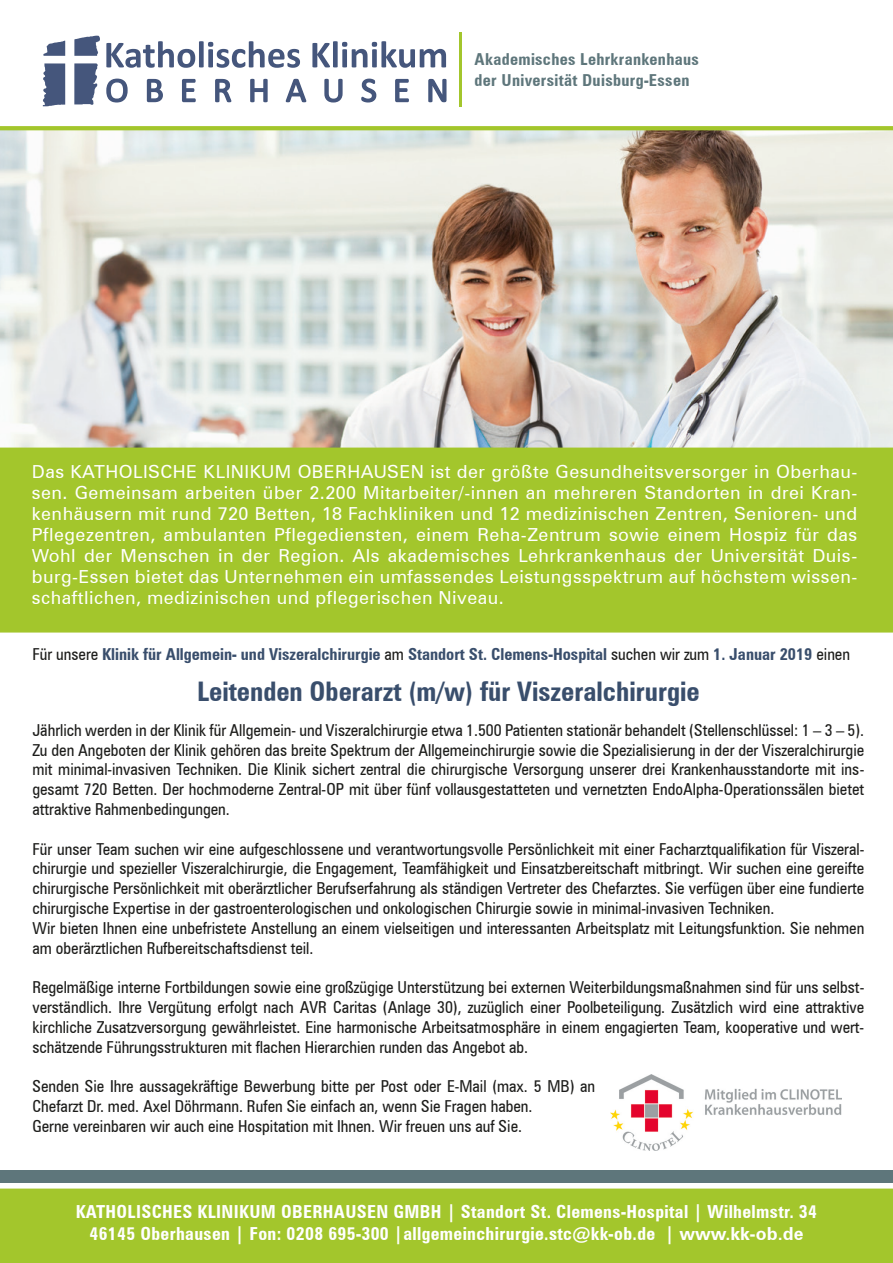
<style>
.page{position:relative;width:893px;height:1263px;background:#fff}
.page>*{position:absolute;margin:0;border:0;box-sizing:border-box;transform-origin:0 0}
.t1{font:700 condensed 27px "Zurich BT";color:#394e6c}
.t2{font:18px/21px "Zurich BT";letter-spacing:.025em;color:#fff;text-align:justify}
.t3{font:700 condensed 18px/21.6px "Zurich BT";letter-spacing:.02em;color:#fff}
.t4{font:condensed 16.5px/19.8px "Zurich BT";color:#1d1d1b;text-align:justify}
.t5{font:700 condensed 16.5px "Zurich BT";color:#394e6c}
.t6{font:700 condensed 16.5px/21px "Zurich BT";letter-spacing:.02em;color:#5e767b}
.s1{font-weight:400;color:#1d1d1b}
.s2{font-stretch:normal}
</style>
<div class="page">
<img style="left:0;top:130px;width:893px;height:318px">
<svg style="left:43px;top:41px;width:22px;height:15px"></svg>
<svg style="left:43px;top:63px;width:22px;height:43px"></svg>
<svg style="left:74px;top:63px;width:24px;height:42px"></svg>
<svg style="left:74px;top:36px;width:26px;height:20px"></svg>
<svg style="left:106px;top:79px;width:340px;height:24px"></svg>
<svg style="left:106px;top:41px;width:194px;height:27px"></svg>
<svg style="left:312px;top:41px;width:134px;height:27px"></svg>
<hr style="left:459px;top:32px;width:3px;height:74px;background:#a3c62c">
<div style="left:1px;top:448px;width:891px;height:184px;background:#a3c62c"></div>
<div style="left:0;top:1189px;width:892px;height:73px;background:#a3c62c"></div>
<div style="left:0;top:1188px;width:893px;height:75px;border:2px solid #a3c62c"></div>
<img style="left:610px;top:1075px;width:231px;height:75px">
<div style="left:0;top:126px;width:893px;height:4px;border:2px solid #a3c62c"></div>
<div style="left:1px;top:1170px;width:892px;height:13px;background:#5e767b"></div>
<p class="t6" style="left:475px;top:48px;width:226px">Akademisches Lehrkrankenhaus der Universität Duisburg-Essen</p>
<p class="t2" style="left:32px;top:461px;width:827px">Das Katholische Klinikum Oberhausen ist der größte Gesundheitsversorger in Oberhau&shy;sen. Gemeinsam arbeiten über 2.200 M itarbeiter/-innen an mehreren Standorten in drei Kran&shy;kenhäusern mit rund 720 Betten, 18 Fachkliniken und 12 medizinischen Zentren, Senioren- und Pflegezentren, ambulanten Pflegediensten, einem Reha-Zentrum sowie einem Hospiz für das Wohl der Menschen in der Region. Als akademisches Lehrkrankenhaus der Universität Duis&shy;burg-Essen bietet das Unternehmen ein umfassendes Leistungsspektrum auf höchstem wissen&shy;schaftlichen, medizinischen und pflegerischen N iveau.</p>
<p class="t5" style="left:32px;top:644px;width:819px"><span class="s1">Für unsere</span> Klinik für Allgemein- und Viszeralchirurgie <span class="s1">am</span> Standort St. Clemens-Hospital <span class="s1">suchen wir zum</span> 1. Januar 2019 <span class="s1">einen</span></p>
<h1 class="t1" style="left:197px;top:675px;width:504px">Leitenden Oberarzt (m/w) für Viszeralchirurgie</h1>
<p class="t4" style="left:32px;top:720px;width:833px">Jährlich werden in der Klinik für Allgemein- und Viszeralchirurgie etwa 1.500 Patienten stationär behandelt (Stellenschlüssel: 1 – 3 – 5).<br>Zu den Angeboten der Klinik gehören das breite Spektrum der Allgemeinchirurgie sowie die Spezialisierung in der der Viszeralchirurgie mit minimal-invasiven Techniken. Die Klinik sichert zentral die chirurgische Versorgung unserer drei Krankenhausstandorte mit ins&shy;gesamt 720 Betten. Der hochmoderne Zentral-OP mit über fünf vollausgestatteten und vernetzten EndoAlpha-Operationssälen bietet attraktive Rahmenbedingungen.</p>
<p class="t4" style="left:32px;top:839px;width:833px;text-align:left">Für unser Team suchen wir eine aufgeschlossene und verantwortungsvolle Persönlichkeit mit einer Facharztqualifikation für Viszeral&shy;chirurgie und spezieller Viszeralchirurgie, die Engagement, Teamfähigkeit und Einsatzbereitschaft mitbringt. Wir suchen eine gereifte chirurgische Persönlichkeit mit oberärztlicher Berufserfahrung als ständigen Vertreter des Chefarztes. Sie verfügen über eine fundierte chirurgische Expertise in der gastroenterologischen und onkologischen Chirurgie sowie in minimal-invasiven Techniken.<br>Wir bieten Ihnen eine unbefristete Anstellung an einem vielseitigen und interessanten Arbeitsplatz mit Leitungsfunktion. Sie nehmen am oberärztlichen Rufbereitschaftsdienst teil.</p>
<p class="t4" style="left:32px;top:977px;width:833px">Regelmäßige interne Fortbildungen sowie eine großzügige Unterstützung bei externen Weiterbildungsmaßnahmen sind für uns selbst&shy;verständlich. Ihre Vergütung erfolgt nach AVR Caritas (Anlage 30), zuzüglich einer Poolbeteiligung. Zusätzlich wird eine attraktive kirchliche Zusatzversorgung gewährleistet. Eine harmonische Arbeitsatmosphäre in einem engagierten Team, kooperative und wert&shy;schätzende Führungsstrukturen mit flachen Hierarchien runden das Angebot ab.</p>
<p class="t4" style="left:32px;top:1076px;width:564px;text-align:left">Senden Sie Ihre aussagekräftige Bewerbung bitte per Post oder E-Mail (max. 5 MB) an<br>Chefarzt Dr. med. Axel Döhrmann. Rufen Sie einfach an, wenn Sie Fragen haben.<br>Gerne vereinbaren wir auch eine Hospitation mit Ihnen. Wir freuen uns auf Sie.</p>
<p class="t3" style="left:89px;top:1201px;width:729px;text-indent:287px">n GmbH | Standort St. Clemens-Hospital | Wilhelmstr. 34<br>46145 Oberhausen | Fon: 0208 695-300 |allgemeinchirurgie.stc@kk-ob.de | <span class="s2">www.kk-ob.de</span></p>
<p class="t3" style="left:76px;top:1201px;width:77px">Katholisches</p>
<p class="t3" style="left:198px;top:1201px;width:137px">Klinikum Oberhause</p>
</div>
